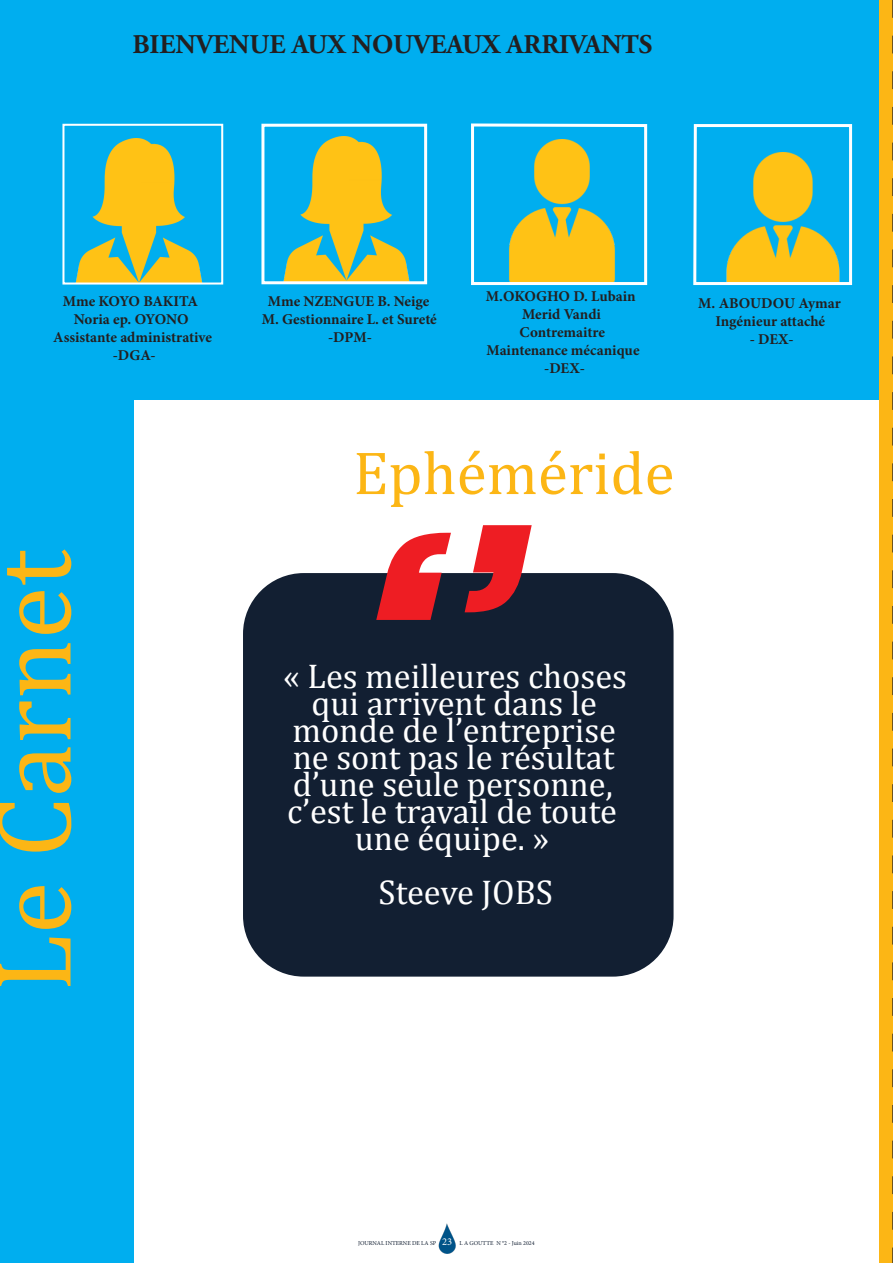
<style>
.page{position:relative;width:893px;height:1263px;background:#fff}
.page>*{position:absolute;margin:0;border:0;box-sizing:border-box;transform-origin:0 0}
.t1{font:108px "Cambria";color:#fcb615}
.t2{font:900 108px "Source Sans Pro";color:#fcb615}
.t3{font:61.5px "Cambria";color:#fcb615}
.body_text{font:34.5px/27px "Cambria";color:#fff;text-align:center}
.t4{font:700 27px "Adobe Garamond Pro";color:#231f20}
.t5{font:700 15px "Minion Pro";color:#231f20}
.t6{font:700 15px "Minion Pro";letter-spacing:-.02em;color:#231f20}
.t7{font:10.5px "Minion Pro";color:#fff}
.t8{font:6px "Minion Pro";color:#121f32}
</style>
<div class="page">
<div style="left:243px;top:573px;width:431px;height:403px;background:#121f32;border-radius:61px"></div>
<svg style="left:465px;top:525px;width:67px;height:87px"></svg>
<svg style="left:376px;top:533px;width:75px;height:87px"></svg>
<div style="left:0;top:0;width:134px;height:1263px;background:#00aeef"></div>
<div style="left:0;top:0;width:893px;height:399px;background:#00aeef"></div>
<svg style="left:693px;top:124px;width:160px;height:161px"></svg>
<svg style="left:471px;top:123px;width:177px;height:162px"></svg>
<img style="left:76px;top:138px;width:126px;height:144px">
<div style="left:62px;top:124px;width:161px;height:161px;border:2px solid #fff"></div>
<img style="left:283px;top:137px;width:127px;height:143px">
<div style="left:261px;top:124px;width:166px;height:160px;border:3px solid #fff"></div>
<div style="left:880px;top:0;width:13px;height:1263px;background:#fcb615"></div>
<img style="left:438px;top:1223px;width:18px;height:31px">
<svg style="left:892px;top:0;width:1px;height:1263px"></svg>
<p class="t4" style="left:132px;top:28px;width:521px">BIENVENUE AUX NOUVEAUX ARRIVANTS</p>
<p class="t6" style="left:63px;top:290px;width:137px">Mme KOYO BAKITA</p>
<p class="t5" style="left:74px;top:308px;width:116px">Noria ep. OYONO</p>
<p class="t5" style="left:53px;top:326px;width:160px">Assistante administrative</p>
<p class="t5" style="left:113px;top:344px;width:44px">-DGA-</p>
<p class="t2" style="left:-30px;top:979px;width:464px;rotate:-90deg">L Carnet</p>
<p class="t1" style="left:-32px;top:992px;width:444px;rotate:-90deg">Le Carnet</p>
<p class="t5" style="left:268px;top:291px;width:163px">Mme NZENGUE B. Neige</p>
<p class="t5" style="left:262px;top:309px;width:177px">M. Gestionnaire L. et Sureté</p>
<p class="t5" style="left:328px;top:327px;width:45px">-DPM-</p>
<p class="t5" style="left:486px;top:286px;width:151px">M.OKOGHO D. Lubain</p>
<p class="t5" style="left:522px;top:304px;width:80px">Merid Vandi</p>
<p class="t5" style="left:520px;top:322px;width:87px">Contremaitre</p>
<p class="t5" style="left:486px;top:340px;width:155px">Maintenance mécanique</p>
<p class="t5" style="left:544px;top:358px;width:42px">-DEX-</p>
<p class="t5" style="left:698px;top:293px;width:144px">M. ABOUDOU Aymar</p>
<p class="t5" style="left:715px;top:311px;width:111px">Ingénieur attaché</p>
<p class="t5" style="left:750px;top:329px;width:45px">- DEX-</p>
<p class="t3" style="left:353px;top:436px;width:323px">Ephéméride</p>
<p class="body_text" style="left:283px;top:663px;width:346px">« Les meilleures choses qui arrivent dans le monde de l’entreprise ne sont pas le résultat d’une seule personne, c’est le travail de toute une équipe. »</p>
<p class="body_text" style="left:379px;top:879px;width:176px">Steeve JOBS</p>
<p class="t7" style="left:442px;top:1235px;width:12px">23</p>
<p class="t8" style="left:358px;top:1238px;width:80px">JOURNAL INTERNE DE LA SP</p>
<p class="t8" style="left:459px;top:1238px;width:77px">L A GOUTTE N °2 - Juin 2024</p>
</div>
